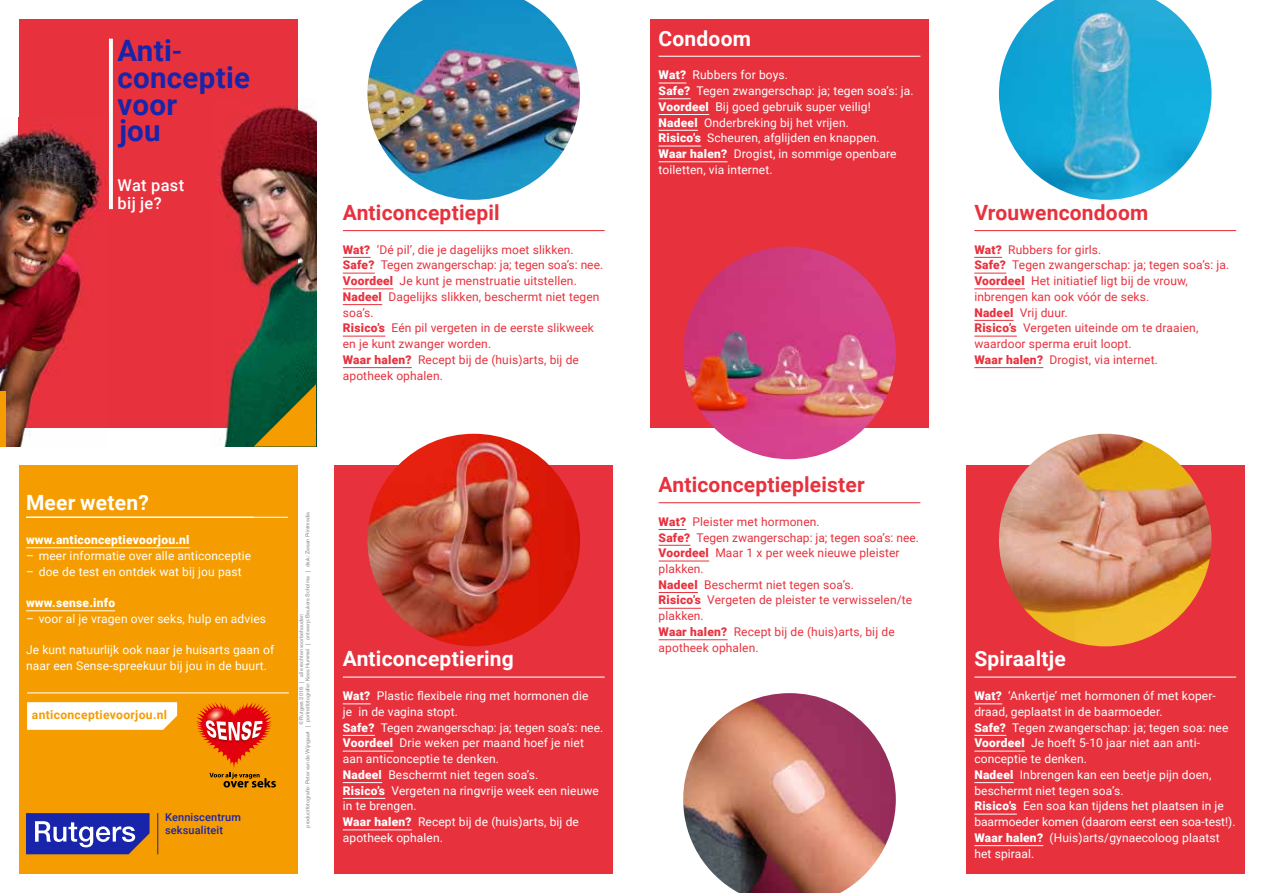
<style>
.page{position:relative;width:1263px;height:893px;background:#fff}
.page>*{position:absolute;margin:0;border:0;box-sizing:border-box;transform-origin:0 0}
.t1{font:700 29.55px/26.8px "Roboto";letter-spacing:.01em;color:#1825aa}
.t2{font:700 21px "Roboto";letter-spacing:.01em;color:#e7323e}
.t3{font:700 21px "Roboto";letter-spacing:.01em;color:#fff}
.t4{font:500 16.35px/17.7px "Roboto";letter-spacing:.025em;color:#fff}
.t5{font:700 12.15px "Roboto";letter-spacing:.025em;color:#f59c00}
.t6{font:12px/15.8px "Roboto";letter-spacing:.01em;color:#fff}
.t7{font:12px/15.8px "Roboto";letter-spacing:.01em;color:#e7323e}
.t8{font:900 12px "Roboto";letter-spacing:.02em;color:#fff}
.t9{font:500 10.95px/12.6px "Roboto";letter-spacing:.01em;color:#1825aa}
.t10{font:5.55px/6.3px "Akzidenz Grotesk BE";color:#87867e;text-align:center}
.s1{font-weight:900}
</style>
<div class="page">
<img style="left:212px;top:99px;width:104px;height:347px">
<img style="left:0;top:117px;width:107px;height:329px">
<div style="left:19px;top:19px;width:278px;height:408px;background:#e7323e"></div>
<div style="left:19px;top:465px;width:278px;height:409px;background:#f59c00"></div>
<div style="left:334px;top:465px;width:279px;height:409px;background:#e7323e"></div>
<div style="left:650px;top:19px;width:279px;height:408px;background:#e7323e"></div>
<div style="left:966px;top:465px;width:279px;height:409px;background:#e7323e"></div>
<img style="left:218px;top:106px;width:79px;height:321px">
<img style="left:19px;top:125px;width:88px;height:302px">
<svg style="left:109px;top:39px;width:4px;height:170px"></svg>
<img style="left:367px;top:0;width:213px;height:200px">
<img style="left:367px;top:434px;width:213px;height:212px;border-radius:106px">
<img style="left:683px;top:247px;width:213px;height:212px;border-radius:106px">
<img style="left:683px;top:693px;width:213px;height:200px">
<img style="left:999px;top:0;width:212px;height:200px">
<img style="left:999px;top:434px;width:212px;height:212px;border-radius:106px">
<svg style="left:343px;top:257px;width:28px;height:1px"></svg>
<hr style="left:343px;top:273px;width:32px;height:1px;background:#e7323e">
<hr style="left:343px;top:289px;width:50px;height:1px;background:#e7323e">
<hr style="left:343px;top:304px;width:39px;height:1px;background:#e7323e">
<hr style="left:343px;top:336px;width:42px;height:1px;background:#e7323e">
<hr style="left:343px;top:367px;width:69px;height:1px;background:#e7323e">
<hr style="left:343px;top:230px;width:262px;height:1px;background:#e7323e">
<svg style="left:343px;top:704px;width:28px;height:1px"></svg>
<hr style="left:343px;top:735px;width:32px;height:1px;background:#fff">
<hr style="left:343px;top:751px;width:50px;height:1px;background:#fff">
<hr style="left:343px;top:782px;width:39px;height:1px;background:#fff">
<hr style="left:343px;top:798px;width:42px;height:1px;background:#fff">
<hr style="left:343px;top:830px;width:69px;height:1px;background:#fff">
<hr style="left:343px;top:677px;width:262px;height:1px;background:#fff">
<svg style="left:659px;top:83px;width:27px;height:1px"></svg>
<hr style="left:659px;top:98px;width:31px;height:1px;background:#fff">
<hr style="left:659px;top:114px;width:50px;height:1px;background:#fff">
<hr style="left:659px;top:130px;width:39px;height:1px;background:#fff">
<hr style="left:659px;top:146px;width:42px;height:1px;background:#fff">
<hr style="left:659px;top:161px;width:69px;height:1px;background:#fff">
<hr style="left:659px;top:56px;width:261px;height:1px;background:#fff">
<svg style="left:659px;top:529px;width:27px;height:1px"></svg>
<hr style="left:659px;top:545px;width:31px;height:1px;background:#e7323e">
<hr style="left:659px;top:561px;width:50px;height:1px;background:#e7323e">
<hr style="left:659px;top:592px;width:39px;height:1px;background:#e7323e">
<hr style="left:659px;top:608px;width:42px;height:1px;background:#e7323e">
<hr style="left:659px;top:639px;width:69px;height:1px;background:#e7323e">
<hr style="left:659px;top:502px;width:261px;height:1px;background:#e7323e">
<svg style="left:974px;top:257px;width:28px;height:1px"></svg>
<hr style="left:974px;top:273px;width:32px;height:1px;background:#e7323e">
<hr style="left:974px;top:289px;width:51px;height:1px;background:#e7323e">
<hr style="left:974px;top:320px;width:40px;height:1px;background:#e7323e">
<hr style="left:974px;top:336px;width:43px;height:1px;background:#e7323e">
<hr style="left:974px;top:367px;width:69px;height:1px;background:#e7323e">
<hr style="left:974px;top:230px;width:262px;height:1px;background:#e7323e">
<svg style="left:974px;top:704px;width:28px;height:1px"></svg>
<hr style="left:974px;top:735px;width:32px;height:1px;background:#fff">
<hr style="left:974px;top:751px;width:51px;height:1px;background:#fff">
<hr style="left:974px;top:782px;width:40px;height:1px;background:#fff">
<hr style="left:974px;top:814px;width:43px;height:1px;background:#fff">
<hr style="left:974px;top:845px;width:69px;height:1px;background:#fff">
<hr style="left:974px;top:677px;width:262px;height:1px;background:#fff">
<hr style="left:26px;top:547px;width:164px;height:1px;background:#fff">
<hr style="left:26px;top:610px;width:89px;height:1px;background:#fff">
<svg style="left:26px;top:813px;width:124px;height:41px;background:#484eaf"></svg>
<hr style="left:157px;top:813px;width:1px;height:41px;background:#1825aa">
<hr style="left:26px;top:517px;width:262px;height:1px;background:#fff">
<hr style="left:27px;top:692px;width:262px;height:1px;background:#fff">
<svg style="left:196px;top:702px;width:80px;height:85px"></svg>
<svg style="left:27px;top:702px;width:150px;height:28px;background:#fefbf5"></svg>
<div style="left:0;top:391px;width:5px;height:55px;background:#f59c00"></div>
<svg style="left:254px;top:384px;width:62px;height:62px;background:#79771c"></svg>
<h1 class="t1" style="left:117px;top:36px;width:134px">Anti&shy;conceptie voor<br>jou</h1>
<h3 class="t4" style="left:117px;top:176px;width:68px">Wat past bij je?</h3>
<h2 class="t2" style="left:343px;top:198px;width:158px">Anticonceptiepil</h2>
<p class="t7" style="left:343px;top:241px;width:262px"><span class="s1">Wat?</span> ‘Dé pil’, die je dagelijks moet slikken.<br><span class="s1">Safe?</span> Tegen zwangerschap: ja; tegen soa’s: nee.<br><span class="s1">Voordeel</span> Je kunt je menstruatie uitstellen.<br><span class="s1">Nadeel</span> Dagelijks slikken, beschermt niet tegen soa’s.<br><span class="s1">Risico’s</span> Eén pil vergeten in de eerste slikweek en je kunt zwanger worden.<br><span class="s1">Waar halen?</span> Recept bij de (huis)arts, bij de apotheek ophalen.</p>
<h2 class="t3" style="left:26px;top:488px;width:124px">Meer weten?</h2>
<p class="t8" style="left:26px;top:531px;width:165px">www.anticonceptievoorjou.nl</p>
<p class="t6" style="left:26px;top:547px;width:227px">– meer informatie over alle anticonceptie</p>
<p class="t6" style="left:26px;top:563px;width:217px">– doe de test en ontdek wat bij jou past</p>
<p class="t8" style="left:26px;top:594px;width:91px">www.sense.info</p>
<p class="t6" style="left:26px;top:610px;width:242px">– voor al je vragen over seks, hulp en advies</p>
<p class="t6" style="left:26px;top:642px;width:250px">Je kunt natuurlijk ook naar je huisarts gaan of naar een Sense-spreekuur bij jou in de buurt.</p>
<p class="t5" style="left:32px;top:706px;width:137px">anticonceptievoorjou.nl</p>
<p class="t9" style="left:165px;top:810px;width:77px">Kenniscentrum seksualiteit</p>
<p class="t10" style="left:298px;top:828px;width:317px;rotate:-90deg">© Rutgers 2016 | alle rechten voorbehouden<br>productfotografie: Peter van de Wijngaart | portretfotografie: Kees Hummel | ontwerp: Beukers Scholma | druk: Zwaan Printmedia</p>
<h2 class="t3" style="left:343px;top:644px;width:173px">Anticonceptiering</h2>
<p class="t6" style="left:343px;top:687px;width:262px"><span class="s1">Wat?</span> Plastic flexibele ring met hormonen die<br>je in de vagina stopt.<br><span class="s1">Safe?</span> Tegen zwangerschap: ja; tegen soa’s: nee.<br><span class="s1">Voordeel</span> Drie weken per maand hoef je niet aan anticonceptie te denken.<br><span class="s1">Nadeel</span> Beschermt niet tegen soa’s.<br><span class="s1">Risico’s</span> Vergeten na ringvrije week een nieuwe in te brengen.<br><span class="s1">Waar halen?</span> Recept bij de (huis)arts, bij de apotheek ophalen.</p>
<h2 class="t3" style="left:659px;top:23px;width:94px">Condoom</h2>
<p class="t6" style="left:659px;top:67px;width:257px"><span class="s1">Wat?</span> Rubbers for boys.<br><span class="s1">Safe?</span> Tegen zwangerschap: ja; tegen soa’s: ja.<br><span class="s1">Voordeel</span> Bij goed gebruik super veilig!<br><span class="s1">Nadeel</span> Onderbreking bij het vrijen.<br><span class="s1">Risico’s</span> Scheuren, afglijden en knappen.<br><span class="s1">Waar halen?</span> Drogist, in sommige openbare toiletten, via internet.</p>
<h2 class="t2" style="left:659px;top:470px;width:208px">Anticonceptiepleister</h2>
<p class="t7" style="left:659px;top:513px;width:262px"><span class="s1">Wat?</span> Pleister met hormonen.<br><span class="s1">Safe?</span> Tegen zwangerschap: ja; tegen soa’s: nee.<br><span class="s1">Voordeel</span> Maar 1 x per week nieuwe pleister plakken.<br><span class="s1">Nadeel</span> Beschermt niet tegen soa’s.<br><span class="s1">Risico’s</span> Vergeten de pleister te verwisselen/te plakken.<br><span class="s1">Waar halen?</span> Recept bij de (huis)arts, bij de apotheek ophalen.</p>
<h2 class="t2" style="left:974px;top:198px;width:175px">Vrouwencondoom</h2>
<p class="t7" style="left:974px;top:241px;width:257px"><span class="s1">Wat?</span> Rubbers for girls.<br><span class="s1">Safe?</span> Tegen zwangerschap: ja; tegen soa’s: ja.<br><span class="s1">Voordeel</span> Het initiatief ligt bij de vrouw, inbrengen kan ook vóór de seks.<br><span class="s1">Nadeel</span> Vrij duur.<br><span class="s1">Risico’s</span> Vergeten uiteinde om te draaien, waardoor sperma eruit loopt.<br><span class="s1">Waar halen?</span> Drogist, via internet.</p>
<h2 class="t3" style="left:974px;top:644px;width:93px">Spiraaltje</h2>
<p class="t6" style="left:974px;top:687px;width:263px"><span class="s1">Wat?</span> ‘Ankertje’ met hormonen óf met koper&shy;draad, geplaatst in de baarmoeder.<br><span class="s1">Safe?</span> Tegen zwangerschap: ja; tegen soa: nee <span class="s1">Voordeel</span> Je hoeft 5-10 jaar niet aan anti&shy;conceptie te denken.<br><span class="s1">Nadeel</span> Inbrengen kan een beetje pijn doen, beschermt niet tegen soa’s.<br><span class="s1">Risico’s</span> Een soa kan tijdens het plaatsen in je baarmoeder komen (daarom eerst een soa-test!).<br><span class="s1">Waar halen?</span> (Huis)arts/gynaecoloog plaatst het spiraal.</p>
</div>
